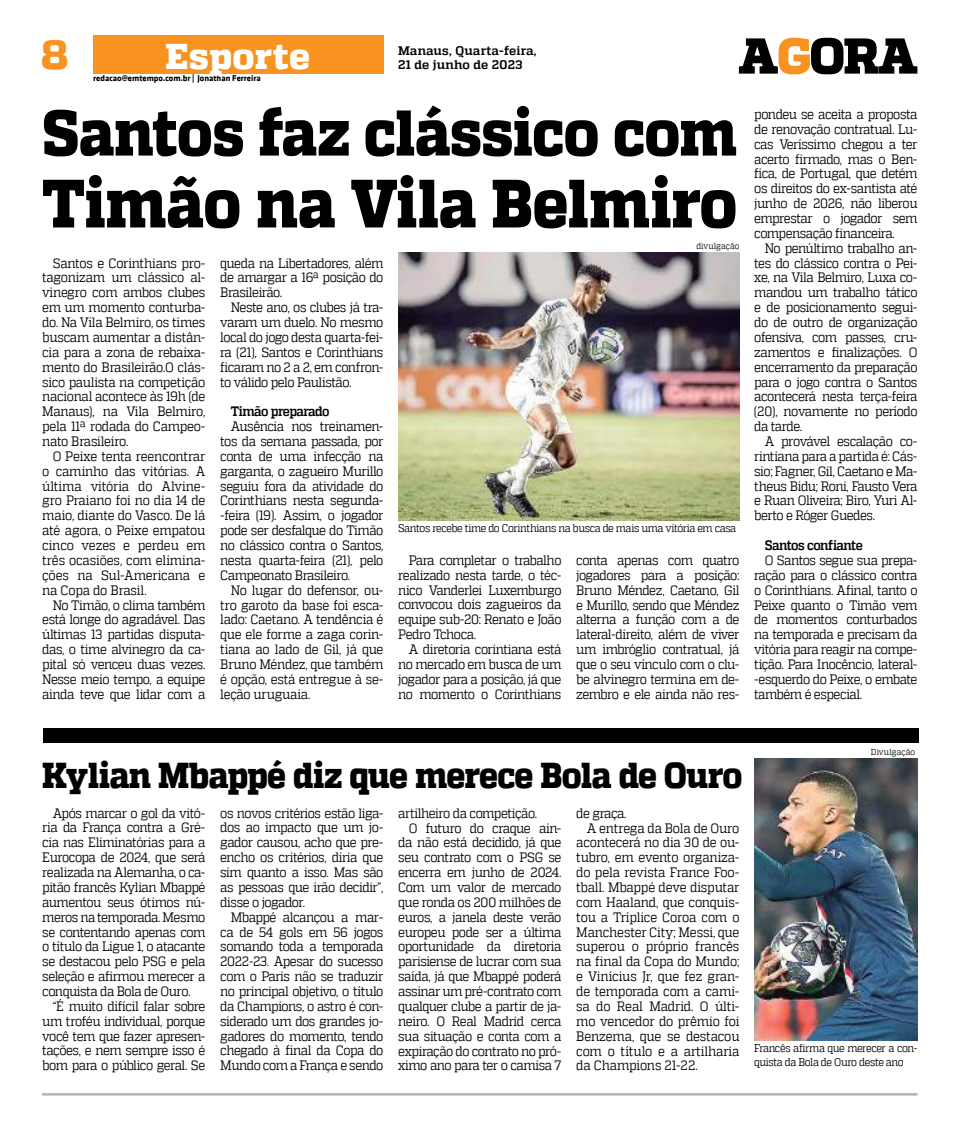
<style>
.page{position:relative;width:957px;height:1134px;background:#fff}
.page>*{position:absolute;margin:0;border:0;box-sizing:border-box;transform-origin:0 0}
.t1{font:800 68.12px "MW Quadon";letter-spacing:-.01em;color:#000;scale:.9 1}
.t2{font:800 64.38px "MW Quadon";letter-spacing:-.015em;color:#000;scale:.9 1}
.t3{font:800 41.12px "MW Quadon";color:#f7931e}
.t4{font:800 35.88px "MW Quadon";letter-spacing:-.025em;color:#000;scale:.9 1}
.t5{font:800 35.75px "MW Quadon";letter-spacing:.01em;color:#fff}
.t6{font:13.62px/14.9px "MW Quadon";letter-spacing:-.035em;color:#000;text-align:justify;scale:.9 1}
.t7{font:13.62px "MW Quadon";letter-spacing:-.015em;color:#000;scale:.9 1}
.t8{font:13.62px "MW Quadon";letter-spacing:-.01em;color:#000;scale:.9 1}
.t9{font:700 13.62px "MW Quadon";letter-spacing:-.045em;color:#000;scale:.9 1}
.t10{font:700 12.38px "MW Quadon";letter-spacing:.01em;color:#000}
.t11{font:11.12px/13.4px "MW Quadon";letter-spacing:-.04em;color:#000;scale:.9 1}
.t12{font:700 8.62px "MW Klavika Bd";color:#000}
.t13{font:8.62px "MW Quadon";letter-spacing:.01em;color:#000;scale:.9 1}
</style>
<div class="page">
<hr style="left:42px;top:1093px;width:875px;height:2px;background:#b1b3b5">
<div style="left:43px;top:728px;width:875px;height:15px;background:#000"></div>
<img style="left:398px;top:253px;width:341px;height:267px">
<img style="left:754px;top:758px;width:163px;height:282px">
<svg style="left:739px;top:38px;width:178px;height:36px"></svg>
<div style="left:93px;top:35px;width:290px;height:39px;background:#f7931e"></div>
<h3 class="t3" style="left:41px;top:30px;width:29px">8</h3>
<h2 class="t2" style="left:42px;top:95px;width:773px">Santos faz clássico com</h2>
<h1 class="t1" style="left:42px;top:163px;width:774px">Timão na Vila Belmiro</h1>
<h3 class="t5" style="left:165px;top:35px;width:146px">Esporte</h3>
<p class="t10" style="left:398px;top:43px;width:140px">Manaus, Quarta-feira,</p>
<p class="t10" style="left:398px;top:58px;width:126px">21 de junho de 2023</p>
<p class="t12" style="left:93px;top:72px;width:169px">redacao@emtempo.com.br | Jonathan Ferreira</p>
<p class="t6" style="left:42px;top:255px;width:183px;text-indent:11px">Santos e Corinthians pro&shy;tagonizam um clássico al&shy;vinegro com ambos clubes em um momento conturba&shy;do. Na Vila Belmiro, os times buscam aumentar a distân&shy;cia para a zona de rebaixa&shy;mento do Brasileirão.O clás&shy;sico paulista na competição nacional acontece às 19h (de Manaus), na Vila Belmiro, pela 11ª rodada do Campeo&shy;nato Brasileiro.</p>
<p class="t6" style="left:42px;top:449px;width:183px;text-indent:11px">O Peixe tenta reencontrar o caminho das vitórias. A última vitória do Alvine&shy;gro Praiano foi no dia 14 de maio, diante do Vasco. De lá até agora, o Peixe empatou cinco vezes e perdeu em três ocasiões, com elimina&shy;ções na Sul-Americana e na Copa do Brasil.</p>
<p class="t6" style="left:42px;top:597px;width:183px;text-indent:11px">No Timão, o clima também está longe do agradável. Das últimas 13 partidas disputa&shy;das, o time alvinegro da ca&shy;pital só venceu duas vezes.<br>Nesse meio tempo, a equipe ainda teve que lidar com a</p>
<p class="t6" style="left:220px;top:255px;width:183px">queda na Libertadores, além de amargar a 16ª posição do Brasileirão.</p>
<p class="t6" style="left:220px;top:300px;width:183px;text-indent:11px">Neste ano, os clubes já tra&shy;varam um duelo. No mesmo local do jogo desta quarta-fei&shy;ra (21), Santos e Corinthians ficaram no 2 a 2, em confron&shy;to válido pelo Paulistão.</p>
<p class="t9" style="left:231px;top:404px;width:111px">Timão preparado</p>
<p class="t6" style="left:220px;top:419px;width:183px;text-indent:11px">Ausência nos treinamen&shy;tos da semana passada, por conta de uma infecção na garganta, o zagueiro Murillo seguiu fora da atividade do Corinthians nesta segunda--feira (19). Assim, o jogador pode ser desfalque do Timão no clássico contra o Santos, nesta quarta-feira (21), pelo Campeonato Brasileiro.</p>
<p class="t6" style="left:220px;top:582px;width:183px;text-indent:11px">No lugar do defensor, ou&shy;tro garoto da base foi esca&shy;lado: Caetano. A tendência é que ele forme a zaga corin&shy;tiana ao lado de Gil, já que Bruno Méndez, que também é opção, está entregue à se&shy;leção uruguaia.</p>
<p class="t13" style="left:696px;top:241px;width:49px">divulgação</p>
<p class="t11" style="left:398px;top:521px;width:377px">Santos recebe time do Corinthians na busca de mais uma vitória em casa</p>
<p class="t6" style="left:398px;top:553px;width:183px;text-indent:11px">Para completar o trabalho realizado nesta tarde, o téc&shy;nico Vanderlei Luxemburgo convocou dois zagueiros da equipe sub-20: Renato e João Pedro Tchoca.</p>
<p class="t6" style="left:398px;top:642px;width:183px;text-indent:11px">A diretoria corintiana está no mercado em busca de um jogador para a posição, já que no momento o Corinthians</p>
<p class="t6" style="left:576px;top:553px;width:183px">conta apenas com quatro jogadores para a posição:<br>Bruno Méndez, Caetano, Gil e Murillo, sendo que Méndez alterna a função com a de lateral-direito, além de viver um imbróglio contratual, já que o seu vínculo com o clu&shy;be alvinegro termina em de&shy;zembro e ele ainda não res-</p>
<p class="t6" style="left:754px;top:107px;width:183px">pondeu se aceita a proposta de renovação contratual. Lu&shy;cas Veríssimo chegou a ter acerto firmado, mas o Ben&shy;fica, de Portugal, que detém os direitos do ex-santista até junho de 2026, não liberou emprestar o jogador sem compensação financeira.</p>
<p class="t6" style="left:754px;top:240px;width:183px;text-indent:11px">No penúltimo trabalho an&shy;tes do clássico contra o Pei&shy;xe, na Vila Belmiro, Luxa co&shy;mandou um trabalho tático e de posicionamento segui&shy;do de outro de organização ofensiva, com passes, cru&shy;zamentos e finalizações. O encerramento da preparação para o jogo contra o Santos acontecerá nesta terça-feira (20), novamente no período da tarde.</p>
<p class="t6" style="left:754px;top:434px;width:183px;text-indent:11px">A provável escalação co&shy;rintiana para a partida é: Cás&shy;sio; Fagner, Gil, Caetano e Ma&shy;theus Bidu; Roni, Fausto Vera e Ruan Oliveira; Biro, Yuri Al&shy;berto e Róger Guedes.</p>
<p class="t9" style="left:764px;top:537px;width:110px">Santos confiante</p>
<p class="t6" style="left:754px;top:553px;width:183px;text-indent:11px">O Santos segue sua prepa&shy;ração para o clássico contra o Corinthians. Afinal, tanto o Peixe quanto o Timão vem de momentos conturbados na temporada e precisam da vitória para reagir na compe&shy;tição. Para Inocêncio, lateral--esquerdo do Peixe, o embate também é especial.</p>
<h3 class="t4" style="left:42px;top:754px;width:779px">Kylian Mbappé diz que merece Bola de Ouro</h3>
<p class="t6" style="left:42px;top:805px;width:183px;text-indent:11px">Após marcar o gol da vitó&shy;ria da França contra a Gré&shy;cia nas Eliminatórias para a Eurocopa de 2024, que será realizada na Alemanha, o ca&shy;pitão francês Kylian Mbappé aumentou seus ótimos nú&shy;meros na temporada. Mesmo se contentando apenas com o título da Ligue 1, o atacante se destacou pelo PSG e pela seleção e afirmou merecer a conquista da Bola de Ouro.</p>
<p class="t6" style="left:42px;top:998px;width:183px;text-indent:11px">“É muito difícil falar sobre um troféu individual, porque você tem que fazer apresen&shy;tações, e nem sempre isso é bom para o público geral. Se</p>
<p class="t6" style="left:220px;top:805px;width:183px">os novos critérios estão liga&shy;dos ao impacto que um jo&shy;gador causou, acho que pre&shy;encho os critérios, diria que sim quanto a isso. Mas são as pessoas que irão decidir”, disse o jogador.</p>
<p class="t6" style="left:220px;top:909px;width:183px;text-indent:11px">Mbappé alcançou a mar&shy;ca de 54 gols em 56 jogos somando toda a temporada 2022-23. Apesar do sucesso com o Paris não se traduzir no principal objetivo, o título da Champions, o astro é con&shy;siderado um dos grandes jo&shy;gadores do momento, tendo chegado à final da Copa do Mundo com a França e sendo</p>
<p class="t6" style="left:398px;top:805px;width:156px">artilheiro da competição.</p>
<p class="t6" style="left:409px;top:820px;width:171px">O futuro do craque ain-</p>
<p class="t6" style="left:398px;top:835px;width:183px">da não está decidido, já que</p>
<p class="t6" style="left:398px;top:850px;width:183px">seu contrato com o PSG se</p>
<p class="t6" style="left:398px;top:865px;width:183px">encerra em junho de 2024.</p>
<p class="t6" style="left:398px;top:880px;width:183px">Com um valor de mercado</p>
<p class="t6" style="left:398px;top:894px;width:183px">que ronda os 200 milhões de</p>
<p class="t6" style="left:398px;top:909px;width:183px">euros, a janela deste verão</p>
<p class="t6" style="left:398px;top:924px;width:183px">europeu pode ser a última</p>
<p class="t6" style="left:398px;top:939px;width:183px">oportunidade da diretoria</p>
<p class="t6" style="left:398px;top:954px;width:183px">parisiense de lucrar com sua</p>
<p class="t6" style="left:398px;top:969px;width:183px">saída, já que Mbappé poderá</p>
<p class="t6" style="left:398px;top:984px;width:183px">assinar um pré-contrato com</p>
<p class="t6" style="left:398px;top:999px;width:183px">qualquer clube a partir de ja-</p>
<p class="t6" style="left:398px;top:1013px;width:183px">neiro. O Real Madrid cerca</p>
<p class="t6" style="left:398px;top:1028px;width:183px">sua situação e conta com a</p>
<p class="t6" style="left:398px;top:1043px;width:183px">expiração do contrato no pró-</p>
<p class="t6" style="left:398px;top:1058px;width:183px">ximo ano para ter o camisa 7</p>
<p class="t6" style="left:576px;top:805px;width:57px">de graça.</p>
<p class="t7" style="left:587px;top:820px;width:171px">A entrega da Bola de Ouro</p>
<p class="t7" style="left:576px;top:835px;width:183px">acontecerá no dia 30 de ou-</p>
<p class="t6" style="left:576px;top:850px;width:183px">tubro, em evento organiza-</p>
<p class="t7" style="left:576px;top:865px;width:183px">do pela revista France Foo-</p>
<p class="t7" style="left:576px;top:879px;width:183px">tball. Mbappé deve disputar</p>
<p class="t7" style="left:576px;top:894px;width:183px">com Haaland, que conquis-</p>
<p class="t8" style="left:576px;top:909px;width:183px">tou a Tríplice Coroa com o</p>
<p class="t7" style="left:576px;top:924px;width:183px">Manchester City; Messi, que</p>
<p class="t7" style="left:576px;top:939px;width:183px">superou o próprio francês</p>
<p class="t7" style="left:576px;top:954px;width:183px">na final da Copa do Mundo;</p>
<p class="t8" style="left:576px;top:969px;width:183px">e Vinícius Jr, que fez gran-</p>
<p class="t7" style="left:576px;top:983px;width:183px">de temporada com a cami-</p>
<p class="t7" style="left:576px;top:998px;width:183px">sa do Real Madrid. O últi-</p>
<p class="t7" style="left:576px;top:1013px;width:183px">mo vencedor do prêmio foi</p>
<p class="t7" style="left:576px;top:1028px;width:183px">Benzema, que se destacou</p>
<p class="t8" style="left:576px;top:1043px;width:183px">com o título e a artilharia</p>
<p class="t8" style="left:576px;top:1058px;width:136px">da Champions 21-22.</p>
<p class="t13" style="left:871px;top:747px;width:51px">Divulgação</p>
<p class="t11" style="left:754px;top:1042px;width:183px">Francês afirma que merecer a con&shy;quista da Bola de Ouro deste ano</p>
</div>
